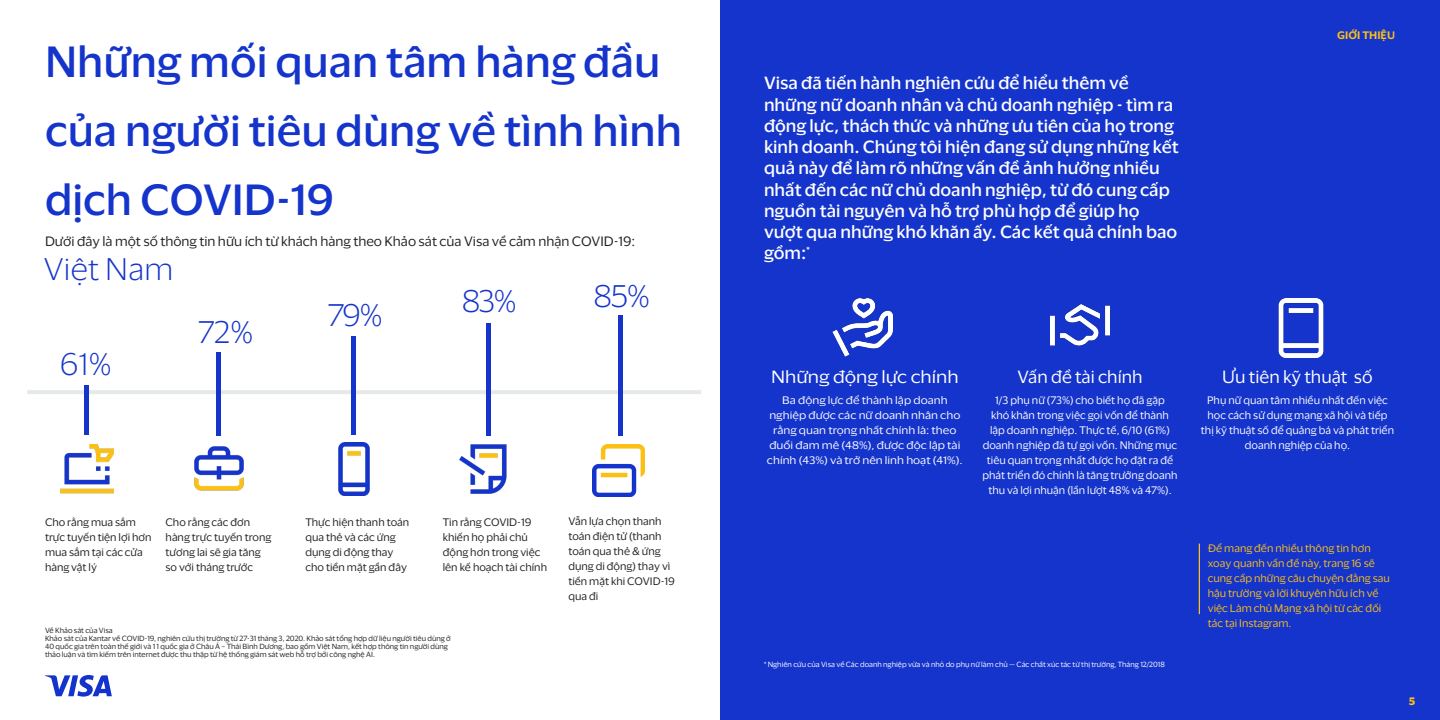
<style>
.page{position:relative;width:1440px;height:720px;background:#fff}
.page>*{position:absolute;margin:0;border:0;box-sizing:border-box;transform-origin:0 0}
.t1{font:500 40.12px "Visa Dialect";color:#1434cb}
.t2{font:300 28.75px "Visa Dialect";letter-spacing:.01em;color:#1434cb}
.t3{font:500 16.25px/21.2px "Visa Dialect";color:#fff}
.t4{font:16.25px "Visa Dialect";color:#fff}
.t5{font:16.25px "Visa Dialect";color:#fff;scale:1.08 1}
.t6{font:12.5px "Visa Dialect";color:#231f20}
.t7{font:10px/15px "Visa Dialect";color:#231f20}
.t8{font:10px/15px "Visa Dialect";color:#fff;text-align:center}
.t9{font:10px/15px "Visa Dialect";color:#fcc015}
.t10{font:10px/15px "Visa Dialect";color:#fff;text-align:center;scale:1.08 1}
.t11{font:600 10px "Visa Dialect";color:#fcc015}
.t12{font:700 10px "Visa Dialect";color:#fcc015}
.t13{font:6.88px/8.1px "Visa Dialect";color:#231f20}
.t14{font:6.88px "Visa Dialect";color:#fff}
</style>
<div class="page">
<div style="left:720px;top:0;width:720px;height:720px;background:#1434cb"></div>
<hr style="left:27px;top:390px;width:674px;height:4px;background:#e6e9ea">
<img style="left:60px;top:444px;width:53px;height:50px">
<div style="left:84px;top:385px;width:5px;height:50px;background:#1434cb"></div>
<hr style="left:217px;top:352px;width:4px;height:83px;background:#1434cb">
<hr style="left:352px;top:337px;width:4px;height:98px;background:#1434cb">
<div style="left:486px;top:323px;width:5px;height:112px;background:#1434cb"></div>
<div style="left:618px;top:315px;width:5px;height:120px;background:#1434cb"></div>
<img style="left:194px;top:446px;width:50px;height:45px">
<img style="left:338px;top:443px;width:32px;height:52px">
<img style="left:459px;top:444px;width:48px;height:50px">
<img style="left:592px;top:444px;width:53px;height:53px">
<hr style="left:1199px;top:544px;width:1px;height:70px;background:#fcc015">
<img style="left:833px;top:298px;width:59px;height:59px">
<img style="left:1050px;top:304px;width:60px;height:42px">
<img style="left:1278px;top:298px;width:46px;height:59px">
<svg style="left:45px;top:675px;width:67px;height:22px"></svg>
<p class="t1" style="left:45px;top:31px;width:617px">Những mối quan tâm hàng đầu</p>
<p class="t1" style="left:45px;top:100px;width:638px">của người tiêu dùng về tình hình</p>
<p class="t1" style="left:45px;top:169px;width:291px">dịch COVID-19</p>
<p class="t6" style="left:45px;top:232px;width:592px">Dưới đây là một số thông tin hữu ích từ khách hàng theo Khảo sát của Visa về cảm nhận COVID-19:</p>
<p class="t2" style="left:44px;top:248px;width:131px">Việt Nam</p>
<p class="t2" style="left:60px;top:343px;width:53px">61%</p>
<p class="t2" style="left:198px;top:311px;width:57px">72%</p>
<p class="t2" style="left:328px;top:294px;width:56px">79%</p>
<p class="t2" style="left:462px;top:280px;width:56px">83%</p>
<p class="t2" style="left:594px;top:275px;width:58px">85%</p>
<p class="t7" style="left:45px;top:514px;width:108px">Cho rằng mua sắm trực tuyến tiện lợi hơn</p>
<p class="t7" style="left:45px;top:544px;width:99px">mua sắm tại các cửa hàng vật lý</p>
<p class="t7" style="left:166px;top:514px;width:86px">Cho rằng các đơn</p>
<p class="t7" style="left:166px;top:529px;width:107px">hàng trực tuyến trong tương lai sẽ gia tăng so với tháng trước</p>
<p class="t7" style="left:305px;top:514px;width:105px">Thực hiện thanh toán qua thẻ và các ứng dụng di động thay</p>
<p class="t7" style="left:305px;top:559px;width:103px">cho tiền mặt gần đây</p>
<p class="t7" style="left:443px;top:514px;width:90px">Tin rằng COVID-19</p>
<p class="t7" style="left:443px;top:529px;width:87px">khiến họ phải chủ</p>
<p class="t7" style="left:443px;top:544px;width:99px">động hơn trong việc</p>
<p class="t7" style="left:443px;top:559px;width:106px">lên kế hoạch tài chính</p>
<p class="t7" style="left:568px;top:513px;width:95px">Vẫn lựa chọn thanh</p>
<p class="t7" style="left:568px;top:528px;width:95px">toán điện tử (thanh</p>
<p class="t7" style="left:568px;top:543px;width:94px">toán qua thẻ &amp; ứng</p>
<p class="t7" style="left:568px;top:558px;width:108px">dụng di động) thay vì tiền mặt khi COVID-19</p>
<p class="t7" style="left:568px;top:588px;width:31px">qua đi</p>
<p class="t13" style="left:45px;top:626px;width:69px">Về Khảo sát của Visa</p>
<p class="t13" style="left:45px;top:634px;width:407px">Khảo sát của Kantar về COVID-19, nghiên cứu thị trường từ 27-31 tháng 3, 2020. Khảo sát tổng hợp dữ liệu người tiêu dùng ở<br>40 quốc gia trên toàn thế giới và 1 1 quốc gia ở Châu Á – Thái Bình Dương, bao gồm Việt Nam, kết hợp thông tin người dùng thảo luận và tìm kiếm trên internet được thu thập từ hệ thống giám sát web hỗ trợ bởi công nghệ AI.</p>
<p class="t3" style="left:764px;top:71px;width:416px">Visa đã tiến hành nghiên cứu để hiểu thêm về những nữ doanh nhân và chủ doanh nghiệp - tìm ra động lực, thách thức và những ưu tiên của họ trong kinh doanh. Chúng tôi hiện đang sử dụng những kết quả này để làm rõ những vấn đề ảnh hưởng nhiều nhất đến các nữ chủ doanh nghiệp, từ đó cung cấp nguồn tài nguyên và hỗ trợ phù hợp để giúp họ vượt qua những khó khăn ấy. Các kết quả chính bao gồm:<sup>*</sup></p>
<p class="t11" style="left:1337px;top:28px;width:59px">GIỚI THIỆU</p>
<p class="t5" style="left:771px;top:365px;width:175px">Những động lực chính</p>
<p class="t10" style="left:767px;top:392px;width:183px">Ba động lực để thành lập doanh nghiệp được các nữ doanh nhân cho rằng quan trọng nhất chính là: theo đuổi đam mê (48%), được độc lập tài chính (43%) và trở nên linh hoạt (41%).</p>
<p class="t4" style="left:1017px;top:365px;width:127px">Vấn đề tài chính</p>
<p class="t8" style="left:982px;top:392px;width:196px">1/3 phụ nữ (73%) cho biết họ đã gặp<br>khó khăn trong việc gọi vốn để thành lập doanh nghiệp. Thực tế, 6/10 (61%) doanh nghiệp đã tự gọi vốn. Những mục tiêu quan trọng nhất được họ đặt ra để phát triển đó chính là tăng trưởng doanh thu và lợi nhuận (lần lượt 48% và 47%).</p>
<p class="t14" style="left:764px;top:659px;width:402px">* Nghiên cứu của Visa về Các doanh nghiệp vừa và nhỏ do phụ nữ làm chủ — Các chất xúc tác từ thị trường, Tháng 12/2018</p>
<p class="t4" style="left:1222px;top:365px;width:152px">Ưu tiên kỹ thuật số</p>
<p class="t8" style="left:1201px;top:392px;width:195px">Phụ nữ quan tâm nhiều nhất đến việc học cách sử dụng mạng xã hội và tiếp thị kỹ thuật số để quảng bá và phát triển doanh nghiệp của họ.</p>
<p class="t8" style="left:1296px;top:407px;width:4px">.</p>
<p class="t9" style="left:1208px;top:540px;width:183px">Để mang đến nhiều thông tin hơn xoay quanh vấn đề này, trang 16 sẽ cung cấp những câu chuyện đằng sau hậu trường và lời khuyên hữu ích về việc Làm chủ Mạng xã hội từ các đối tác tại Instagram.</p>
<p class="t12" style="left:1409px;top:693px;width:8px">5</p>
</div>
